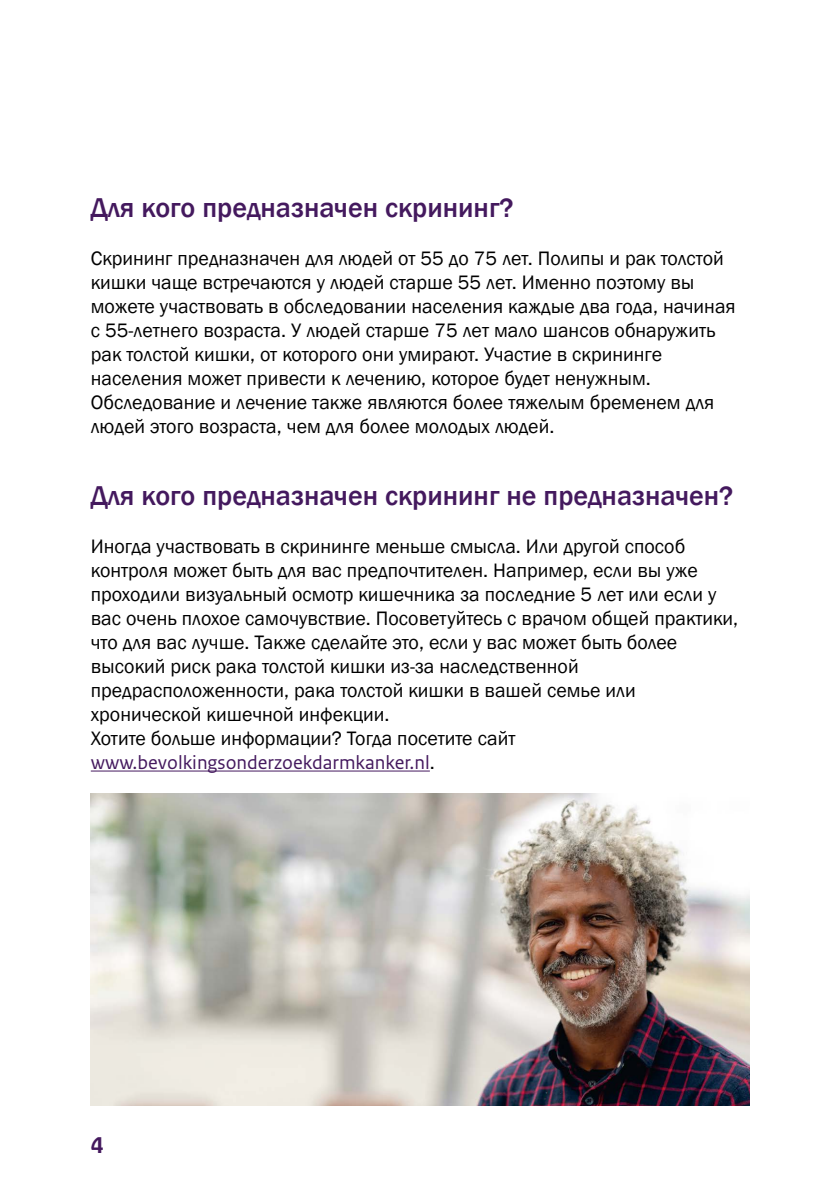
<style>
.page{position:relative;width:840px;height:1191px;background:#fff}
.page>*{position:absolute;margin:0;border:0;box-sizing:border-box;transform-origin:0 0}
.H2_Alineakop_vergroo{font:500 28px "Franklin Gothic";color:#44195e}
.t1{font:700 24px "Rijksoverheid Sans Text";color:#44195e}
.P_Broodtekst_10_pt{font:20px/24px "Franklin Gothic";color:#000}
.s1{font-family:"Rijksoverheid Sans Text";color:#44195e}
</style>
<div class="page">
<hr style="left:91px;top:770px;width:338px;height:1px;background:#44195e">
<img style="left:91px;top:793px;width:657px;height:312px">
<h2 class="H2_Alineakop_vergroo" style="left:91px;top:190px;width:424px">Для кого предназначен скрининг?</h2>
<p class="P_Broodtekst_10_pt" style="left:91px;top:247px;width:646px">Скрининг предназначен для людей от 55 до 75 лет. Полипы и рак толстой кишки чаще встречаются у людей старше 55 лет. Именно поэтому вы можете участвовать в обследовании населения каждые два года, начиная с 55-летнего возраста. У людей старше 75 лет мало шансов обнаружить рак толстой кишки, от которого они умирают. Участие в скрининге населения может привести к лечению, которое будет ненужным.<br>Обследование и лечение также являются более тяжелым бременем для людей этого возраста, чем для более молодых людей.</p>
<h2 class="H2_Alineakop_vergroo" style="left:91px;top:478px;width:643px">Для кого предназначен скрининг не предназначен?</h2>
<p class="P_Broodtekst_10_pt" style="left:91px;top:535px;width:648px">Иногда участвовать в скрининге меньше смысла. Или другой способ контроля может быть для вас предпочтителен. Например, если вы уже проходили визуальный осмотр кишечника за последние 5 лет или если у вас очень плохое самочувствие. Посоветуйтесь с врачом общей практики, что для вас лучше. Также сделайте это, если у вас может быть более высокий риск рака толстой кишки из-за наследственной предрасположенности, рака толстой кишки в вашей семье или хронической кишечной инфекции.</p>
<p class="P_Broodtekst_10_pt" style="left:91px;top:727px;width:426px">Хотите больше информации? Тогда посетите сайт <span class="s1">www.bevolkingsonderzoekdarmkanker.nl</span>.</p>
<p class="t1" style="left:91px;top:1131px;width:14px">4</p>
</div>
